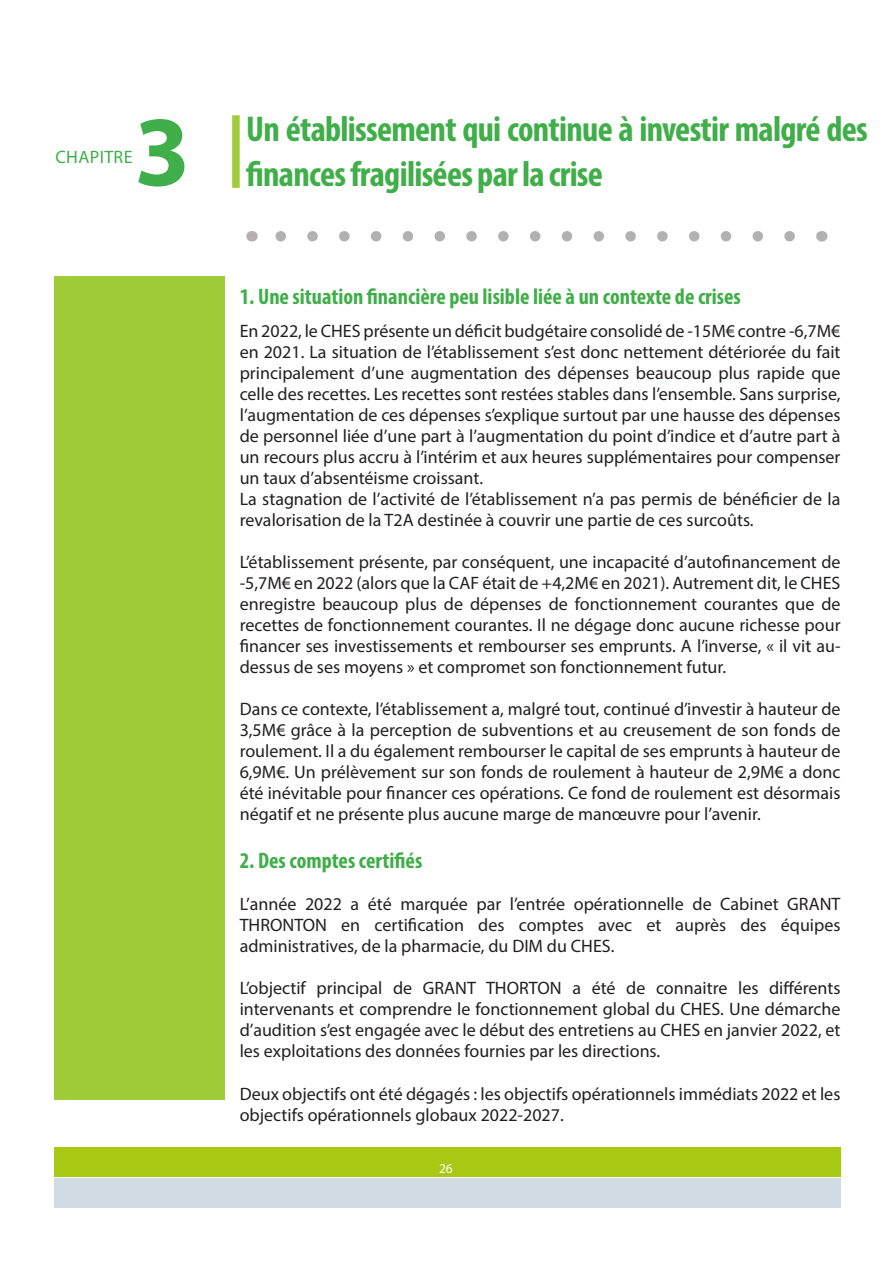
<style>
.page{position:relative;width:893px;height:1263px;background:#fff}
.page>*{position:absolute;margin:0;border:0;box-sizing:border-box;transform-origin:0 0}
.t1{font:700 100.5px "Myriad Pro";color:#40ae49}
.t2{font:700 condensed 36px/45px "Myriad Pro";letter-spacing:-.02em;color:#40ae49}
.t3{font:700 condensed 22.5px "Myriad Pro";color:#40ae49}
.t4{font:18px/21px "Myriad Pro";color:#231f20;text-align:justify}
.t5{font:18px "Myriad Pro";letter-spacing:.02em;color:#40ae49}
.t6{font:13.5px "Myriad Pro";color:#fff}
</style>
<div class="page">
<div style="left:54px;top:1147px;width:786px;height:30px;background:#a9c813"></div>
<div style="left:54px;top:1178px;width:786px;height:30px;background:#d2dce5"></div>
<div style="left:232px;top:115px;width:8px;height:73px;background:#a1cc3a"></div>
<svg style="left:275px;top:231px;width:515px;height:10px"></svg>
<div style="left:54px;top:276px;width:170px;height:824px;background:#a1cc3a"></div>
<p class="t1" style="left:134px;top:86px;width:57px">3</p>
<p class="t2" style="left:246px;top:106px;width:623px">Un établissement qui continue à investir malgré des finances fragilisées par la crise</p>
<p class="t5" style="left:55px;top:146px;width:79px">CHAPITRE</p>
<p class="t3" style="left:240px;top:283px;width:503px">1. Une situation financière peu lisible liée à un contexte de crises</p>
<p class="t4" style="left:240px;top:321px;width:602px">En 2022, le CHES présente un déficit budgétaire consolidé de -15M€ contre -6,7M€ en 2021. La situation de l’établissement s’est donc nettement détériorée du fait principalement d’une augmentation des dépenses beaucoup plus rapide que celle des recettes. Les recettes sont restées stables dans l’ensemble. Sans surprise, l’augmentation de ces dépenses s’explique surtout par une hausse des dépenses de personnel liée d’une part à l’augmentation du point d’indice et d’autre part à un recours plus accru à l’intérim et aux heures supplémentaires pour compenser un taux d’absentéisme croissant.</p>
<p class="t4" style="left:240px;top:489px;width:602px">La stagnation de l’activité de l’établissement n’a pas permis de bénéficier de la revalorisation de la T2A destinée à couvrir une partie de ces surcoûts.</p>
<p class="t4" style="left:240px;top:552px;width:602px">L’établissement présente, par conséquent, une incapacité d’autofinancement de -5,7M€ en 2022 (alors que la CAF était de +4,2M€ en 2021). Autrement dit, le CHES enregistre beaucoup plus de dépenses de fonctionnement courantes que de recettes de fonctionnement courantes. Il ne dégage donc aucune richesse pour financer ses investissements et rembourser ses emprunts. A l’inverse, « il vit au&shy;dessus de ses moyens » et compromet son fonctionnement futur.</p>
<p class="t4" style="left:240px;top:699px;width:602px">Dans ce contexte, l’établissement a, malgré tout, continué d’investir à hauteur de 3,5M€ grâce à la perception de subventions et au creusement de son fonds de roulement. Il a du également rembourser le capital de ses emprunts à hauteur de 6,9M€. Un prélèvement sur son fonds de roulement à hauteur de 2,9M€ a donc été inévitable pour financer ces opérations. Ce fond de roulement est désormais négatif et ne présente plus aucune marge de manœuvre pour l’avenir.</p>
<p class="t3" style="left:240px;top:847px;width:184px">2. Des comptes certifiés</p>
<p class="t4" style="left:240px;top:894px;width:602px">L’année 2022 a été marquée par l’entrée opérationnelle de Cabinet GRANT THRONTON en certification des comptes avec et auprès des équipes administratives, de la pharmacie, du DIM du CHES.</p>
<p class="t4" style="left:240px;top:978px;width:602px">L’objectif principal de GRANT THORTON a été de connaitre les différents intervenants et comprendre le fonctionnement global du CHES. Une démarche d’audition s’est engagée avec le début des entretiens au CHES en janvier 2022, et les exploitations des données fournies par les directions.</p>
<p class="t4" style="left:240px;top:1083px;width:602px">Deux objectifs ont été dégagés : les objectifs opérationnels immédiats 2022 et les objectifs opérationnels globaux 2022-2027.</p>
<p class="t6" style="left:439px;top:1160px;width:15px">26</p>
</div>
